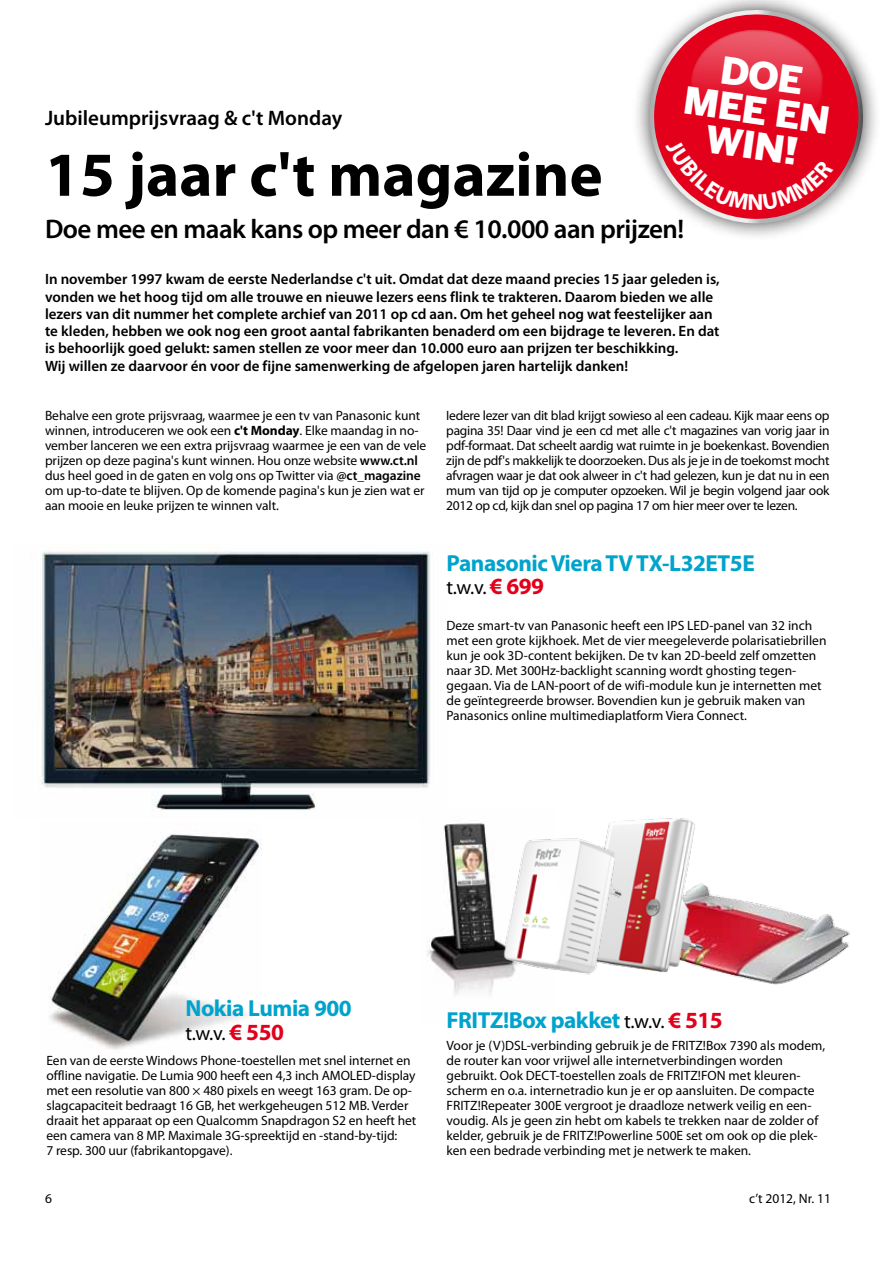
<style>
.page{position:relative;width:893px;height:1263px;background:#fff}
.page>*{position:absolute;margin:0;border:0;box-sizing:border-box;transform-origin:0 0}
.t1{font:700 63px "Myriad Pro";color:#000}
.t2{font:900 37.05px/35.1px "Benton Sans";color:#fff;text-align:center;scale:1.05 1}
.t3{font:600 27px "Myriad Pro";letter-spacing:-.02em;color:#000}
.t4{font:700 23.25px "Myriad Pro";letter-spacing:-.02em;color:#00a3cc}
.t5{font:600 21px "Myriad Pro";color:#000}
.t6{font:20.25px "Myriad Pro";color:#000}
.t7{font:600 15px/17.2px "Myriad Pro";color:#000}
.t8{font:13.5px/15px "Myriad Pro";letter-spacing:-.005em;color:#000}
.s1{font-weight:700}
.s2{font-weight:600}
.s3{font-weight:700;font-size:23.25px;color:#e2001a}
.s4{font-weight:400;font-size:20.25px;color:#000}
.s5{color:#e2001a}
</style>
<div class="page">
<img style="left:776px;top:908px;width:74px;height:77px">
<img style="left:49px;top:834px;width:213px;height:216px">
<img style="left:660px;top:818px;width:116px;height:167px">
<img style="left:432px;top:819px;width:251px;height:176px">
<img style="left:40px;top:551px;width:390px;height:259px">
<div style="left:631px;top:0;width:250px;height:242px;background:#000;opacity:.75"></div>
<svg style="left:644px;top:5px;width:224px;height:221px"></svg>
<img style="left:690px;top:30px;width:134px;height:90px">
<svg style="left:665px;top:138px;width:168px;height:72px;background:#e0162e"></svg>
<h2 class="t2" style="left:691px;top:47px;width:142px;rotate:8deg">Doe mee en</h2>
<h3 class="t5" style="left:45px;top:105px;width:299px">Jubileumprijsvraag &amp; c't Monday</h3>
<h1 class="t1" style="left:45px;top:133px;width:559px">15 jaar c't magazine</h1>
<h3 class="t3" style="left:45px;top:212px;width:641px">Doe mee en maak kans op meer dan € 10.000 aan prijzen!</h3>
<h2 class="t2" style="left:708px;top:121px;width:90px;rotate:8deg">win!</h2>
<p class="t7" style="left:45px;top:270px;width:676px">In november 1997 kwam de eerste Nederlandse c't uit. Omdat dat deze maand precies 15 jaar geleden is, vonden we het hoog tijd om alle trouwe en nieuwe lezers eens flink te trakteren. Daarom bieden we alle lezers van dit nummer het complete archief van 2011 op cd aan. Om het geheel nog wat feestelijker aan te kleden, hebben we ook nog een groot aantal fabrikanten benaderd om een bijdrage te leveren. En dat is behoorlijk goed gelukt: samen stellen ze voor meer dan 10.000 euro aan prijzen ter beschikking.<br>Wij willen ze daarvoor én voor de fijne samenwerking de afgelopen jaren hartelijk danken!</p>
<p class="t8" style="left:45px;top:408px;width:383px">Behalve een grote prijsvraag, waarmee je een tv van Panasonic kunt winnen, introduceren we ook een <span class="s1">c't Monday</span>. Elke maandag in no&shy;vember lanceren we een extra prijsvraag waarmee je een van de vele prijzen op deze pagina's kunt winnen. Hou onze website <span class="s2">www.ct.nl </span>dus heel goed in de gaten en volg ons op Twitter via <span class="s2">@ct_magazine </span>om up-to-date te blijven. Op de komende pagina's kun je zien wat er aan mooie en leuke prijzen te winnen valt.</p>
<p class="t8" style="left:446px;top:408px;width:385px;text-align:justify">Iedere lezer van dit blad krijgt sowieso al een cadeau. Kijk maar eens op pagina 35! Daar vind je een cd met alle c't magazines van vorig jaar in pdf-formaat. Dat scheelt aardig wat ruimte in je boekenkast. Bovendien zijn de pdf's makkelijk te doorzoeken. Dus als je je in de toekomst mocht afvragen waar je dat ook alweer in c't had gelezen, kun je dat nu in een mum van tijd op je computer opzoeken. Wil je begin volgend jaar ook 2012 op cd, kijk dan snel op pagina 17 om hier meer over te lezen.</p>
<h3 class="t4" style="left:446px;top:548px;width:310px">Panasonic Viera TV TX-L32ET5E</h3>
<h3 class="t6" style="left:446px;top:575px;width:99px">t.w.v. <span class="s3">€ 699</span></h3>
<p class="t8" style="left:446px;top:618px;width:381px">Deze smart-tv van Panasonic heeft een IPS LED-panel van 32 inch met een grote kijkhoek. Met de vier meegeleverde polarisatiebrillen kun je ook 3D-content bekijken. De tv kan 2D-beeld zelf omzetten naar 3D. Met 300Hz-backlight scanning wordt ghosting tegen&shy;gegaan. Via de LAN-poort of de wifi-module kun je internetten met de geïntegreerde browser. Bovendien kun je gebruik maken van Panasonics online multimediaplatform Viera Connect.</p>
<h3 class="t4" style="left:185px;top:993px;width:168px">Nokia Lumia 900</h3>
<h3 class="t6" style="left:185px;top:1020px;width:100px">t.w.v. <span class="s3">€ 550</span></h3>
<p class="t8" style="left:46px;top:1053px;width:371px">Een van de eerste Windows Phone-toestellen met snel internet en offline navigatie. De Lumia 900 heeft een 4,3 inch AMOLED-display met een resolutie van 800 × 480 pixels en weegt 163 gram. De op&shy;slagcapaciteit bedraagt 16 GB, het werkgeheugen 512 MB. Verder draait het apparaat op een Qualcomm Snapdragon S2 en heeft het een camera van 8 MP. Maximale 3G-spreektijd en -stand-by-tijd:<br>7 resp. 300 uur (fabrikantopgave).</p>
<h3 class="t4" style="left:446px;top:1005px;width:278px">FRITZ!Box pakket <span class="s4">t.w.v.</span> <span class="s5">€ 515</span></h3>
<p class="t8" style="left:446px;top:1038px;width:380px">Voor je (V)DSL-verbinding gebruik je de FRITZ!Box 7390 als modem, de router kan voor vrijwel alle internetverbindingen worden gebruikt. Ook DECT-toestellen zoals de FRITZ!FON met kleuren&shy;scherm en o.a. internetradio kun je er op aansluiten. De compacte FRITZ!Repeater 300E vergroot je draadloze netwerk veilig en een&shy;voudig. Als je geen zin hebt om kabels te trekken naar de zolder of kelder, gebruik je de FRITZ!Powerline 500E set om ook op die plek&shy;ken een bedrade verbinding met je netwerk te maken.</p>
<p class="t8" style="left:45px;top:1190px;width:8px">6</p>
<p class="t8" style="left:749px;top:1190px;width:83px">c’t 2012, Nr. 11</p>
</div>
